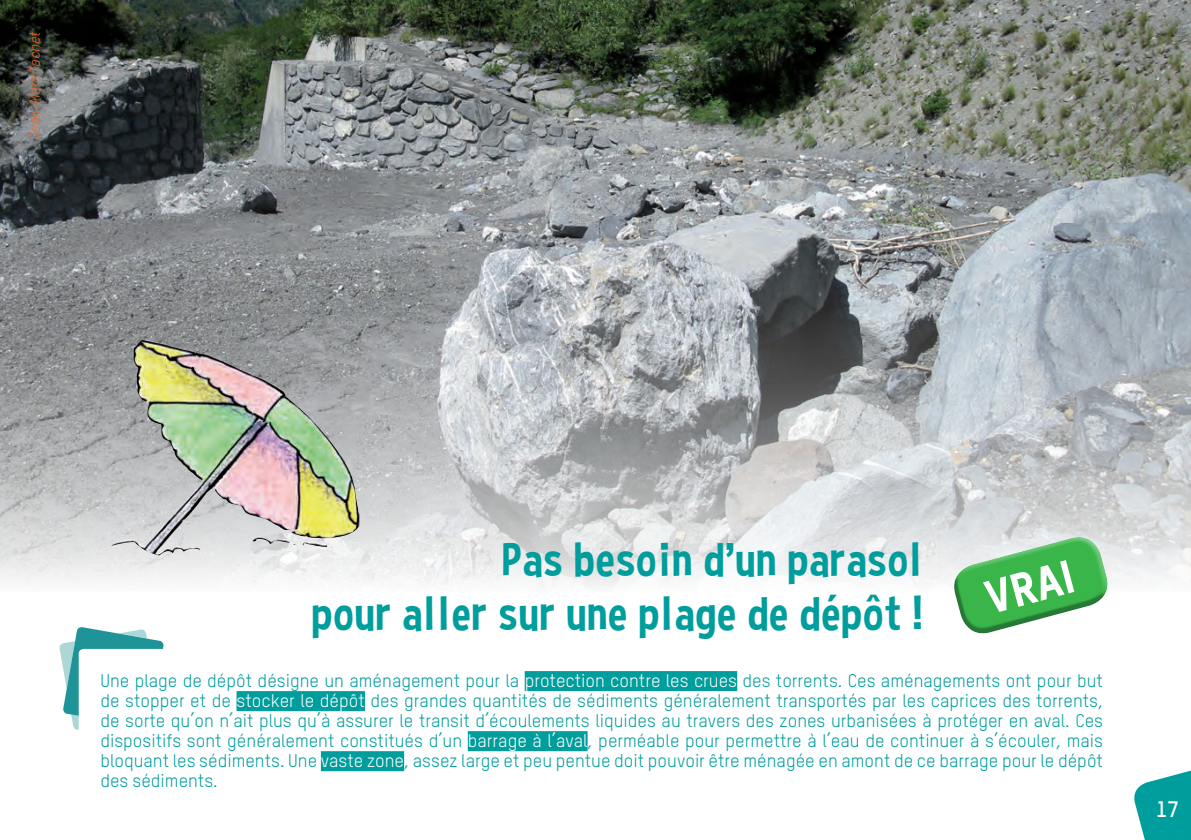
<style>
.page{position:relative;width:1191px;height:840px;background:#fff}
.page>*{position:absolute;margin:0;border:0;box-sizing:border-box;transform-origin:0 0}
.t1{font:48px/54px "Curse Casual";letter-spacing:.02em;color:#009d9d;text-align:right}
.t2{font:46px "TSTAR Headline";color:#fff}
.t3{font:700 22px "TSTAR";color:#fff}
.t4{font:18px/20px "TSTAR";color:#009d9d;text-align:justify}
.t5{font:italic 14px "TSTAR";color:#f36421}
.s1{color:#fff}
</style>
<div class="page">
<img style="left:0;top:0;width:1191px;height:587px">
<div style="left:525px;top:670px;width:212px;height:20px;background:#009d9d"></div>
<div style="left:236px;top:690px;width:129px;height:20px;background:#009d9d"></div>
<div style="left:468px;top:730px;width:119px;height:20px;background:#009d9d"></div>
<div style="left:321px;top:750px;width:83px;height:20px;background:#009d9d"></div>
<img style="left:111px;top:339px;width:248px;height:216px">
<svg style="left:947px;top:527px;width:170px;height:107px"></svg>
<svg style="left:60px;top:627px;width:103px;height:102px"></svg>
<svg style="left:1134px;top:770px;width:57px;height:69px"></svg>
<div style="left:1156px;top:799px;width:35px;height:31px;background:#009d9d"></div>
<p class="t5" style="left:26px;top:139px;width:109px;rotate:-90deg">Jean-Marc Tacnet</p>
<h1 class="t1" style="left:312px;top:531px;width:612px">Pas besoin d’un parasol<br>pour aller sur une plage de dépôt !</h1>
<p class="t4" style="left:100px;top:670px;width:1004px">Une plage de dépôt désigne un aménagement pour la <span class="s1">protection contre les crues</span> des torrents. Ces aménagements ont pour but de stopper et de <span class="s1">stocker le dépôt</span> des grandes quantités de sédiments généralement transportés par les caprices des torrents, de sorte qu’on n’ait plus qu’à assurer le transit d’écoulements liquides au travers des zones urbanisées à protéger en aval. Ces dispositifs sont généralement constitués d’un <span class="s1">barrage à l’aval</span>, perméable pour permettre à l’eau de continuer à s’écouler, mais bloquant les sédiments. Une <span class="s1">vaste zone</span>, assez large et peu pentue doit pouvoir être ménagée en amont de ce barrage pour le dépôt des sédiments.</p>
<h2 class="t2" style="left:979px;top:570px;width:91px;rotate:-15deg">vrai</h2>
<p class="t3" style="left:1156px;top:795px;width:24px">17</p>
</div>
